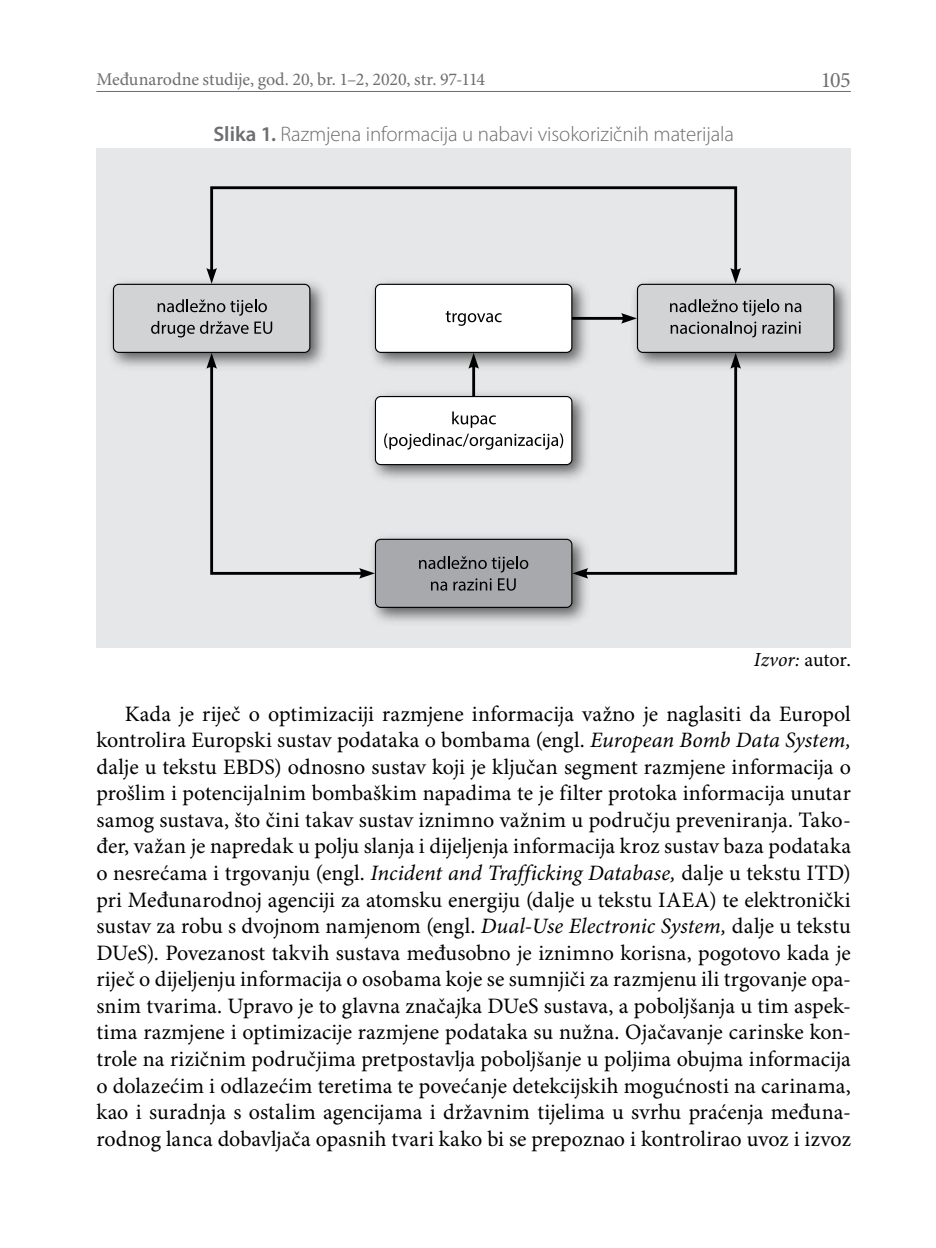
<style>
.page{position:relative;width:936px;height:1248px;background:#fff}
.page>*{position:absolute;margin:0;border:0;box-sizing:border-box;transform-origin:0 0}
.t1{font:22px/26.6px "Minion Diamant";color:#000;text-align:justify}
.t2{font:22px "Minion Diamant";color:#6d6e71}
.t3{font:300 21px "Myriad Pro";letter-spacing:-.005em;color:#6d6e71}
.t4{font:italic 20px "Minion Diamant";letter-spacing:.005em;color:#000}
.t5{font:18px "Minion Diamant";letter-spacing:-.005em;color:#6d6e71}
.s1{font-weight:600}
.s2{font-style:normal}
.s3{font-style:italic}
</style>
<div class="page">
<hr style="left:96px;top:91px;width:754px;height:1px;background:#6d6e71">
<div style="left:96px;top:148px;width:754px;height:499px;background:#e6e7e8"></div>
<svg style="left:472px;top:375px;width:4px;height:9px"></svg>
<svg style="left:595px;top:313px;width:30px;height:10px"></svg>
<svg style="left:595px;top:375px;width:143px;height:200px"></svg>
<svg style="left:210px;top:375px;width:153px;height:203px"></svg>
<svg style="left:206px;top:186px;width:535px;height:86px"></svg>
<img style="left:372px;top:384px;width:215px;height:95px">
<div style="left:375px;top:396px;width:197px;height:68px;background:#fff;border-radius:5px"></div>
<div style="left:375px;top:396px;width:197px;height:69px;border:1px solid #000;border-radius:5px"></div>
<img style="left:110px;top:272px;width:215px;height:103px">
<div style="left:113px;top:284px;width:197px;height:68px;background:#d1d3d4;border-radius:5px"></div>
<div style="left:113px;top:284px;width:197px;height:69px;border:1px solid #000;border-radius:5px"></div>
<img style="left:625px;top:272px;width:224px;height:103px">
<div style="left:637px;top:284px;width:196px;height:68px;background:#d1d3d4;border-radius:5px"></div>
<div style="left:637px;top:284px;width:197px;height:69px;border:1px solid #000;border-radius:5px"></div>
<img style="left:372px;top:281px;width:223px;height:94px">
<div style="left:375px;top:284px;width:197px;height:68px;background:#fff;border-radius:5px"></div>
<div style="left:375px;top:284px;width:197px;height:69px;border:1px solid #000;border-radius:5px"></div>
<img style="left:363px;top:536px;width:232px;height:86px">
<div style="left:375px;top:539px;width:197px;height:68px;background:#a7a9ac;border-radius:5px"></div>
<div style="left:375px;top:538px;width:197px;height:70px;border:1px solid #000;border-radius:5px"></div>
<svg style="left:151px;top:299px;width:121px;height:38px"></svg>
<svg style="left:419px;top:556px;width:109px;height:16px"></svg>
<svg style="left:431px;top:581px;width:16px;height:9px"></svg>
<svg style="left:453px;top:578px;width:38px;height:12px"></svg>
<svg style="left:498px;top:578px;width:17px;height:12px"></svg>
<svg style="left:384px;top:411px;width:179px;height:38px"></svg>
<svg style="left:445px;top:311px;width:56px;height:15px"></svg>
<svg style="left:670px;top:299px;width:131px;height:38px"></svg>
<p class="t5" style="left:96px;top:67px;width:390px">Međunarodne studije, god. 20, br. 1–2, 2020, str. 97-114</p>
<p class="t2" style="left:820px;top:65px;width:31px">105</p>
<p class="t3" style="left:213px;top:121px;width:522px"><span class="s1">Slika 1.</span> Razmjena informacija u nabavi visokorizičnih materijala</p>
<p class="t4" style="left:753px;top:645px;width:98px">Izvor: <span class="s2">autor.</span></p>
<p class="t1" style="left:96px;top:700px;width:756px;text-indent:28px">Kada je riječ o optimizaciji razmjene informacija važno je naglasiti da Europol kontrolira Europski sustav podataka o bombama (engl. <span class="s3">European Bomb Data System, </span>dalje u tekstu EBDS) odnosno sustav koji je ključan segment razmjene informacija o prošlim i potencijalnim bombaškim napadima te je filter protoka informacija unutar samog sustava, što čini takav sustav iznimno važnim u području preveniranja. Tako&shy;đer, važan je napredak u polju slanja i dijeljenja informacija kroz sustav baza podataka o nesrećama i trgovanju (engl. <span class="s3">Incident and Trafficking Database,</span> dalje u tekstu ITD) pri Međunarodnoj agenciji za atomsku energiju (dalje u tekstu IAEA) te elektronički sustav za robu s dvojnom namjenom (engl. <span class="s3">Dual-Use Electronic System,</span> dalje u tekstu DUeS). Povezanost takvih sustava međusobno je iznimno korisna, pogotovo kada je riječ o dijeljenju informacija o osobama koje se sumnjiči za razmjenu ili trgovanje opa&shy;snim tvarima. Upravo je to glavna značajka DUeS sustava, a poboljšanja u tim aspek&shy;tima razmjene i optimizacije razmjene podataka su nužna. Ojačavanje carinske kon&shy;trole na rizičnim područjima pretpostavlja poboljšanje u poljima obujma informacija o dolazećim i odlazećim teretima te povećanje detekcijskih mogućnosti na carinama, kao i suradnja s ostalim agencijama i državnim tijelima u svrhu praćenja međuna&shy;rodnog lanca dobavljača opasnih tvari kako bi se prepoznao i kontrolirao uvoz i izvoz</p>
</div>
